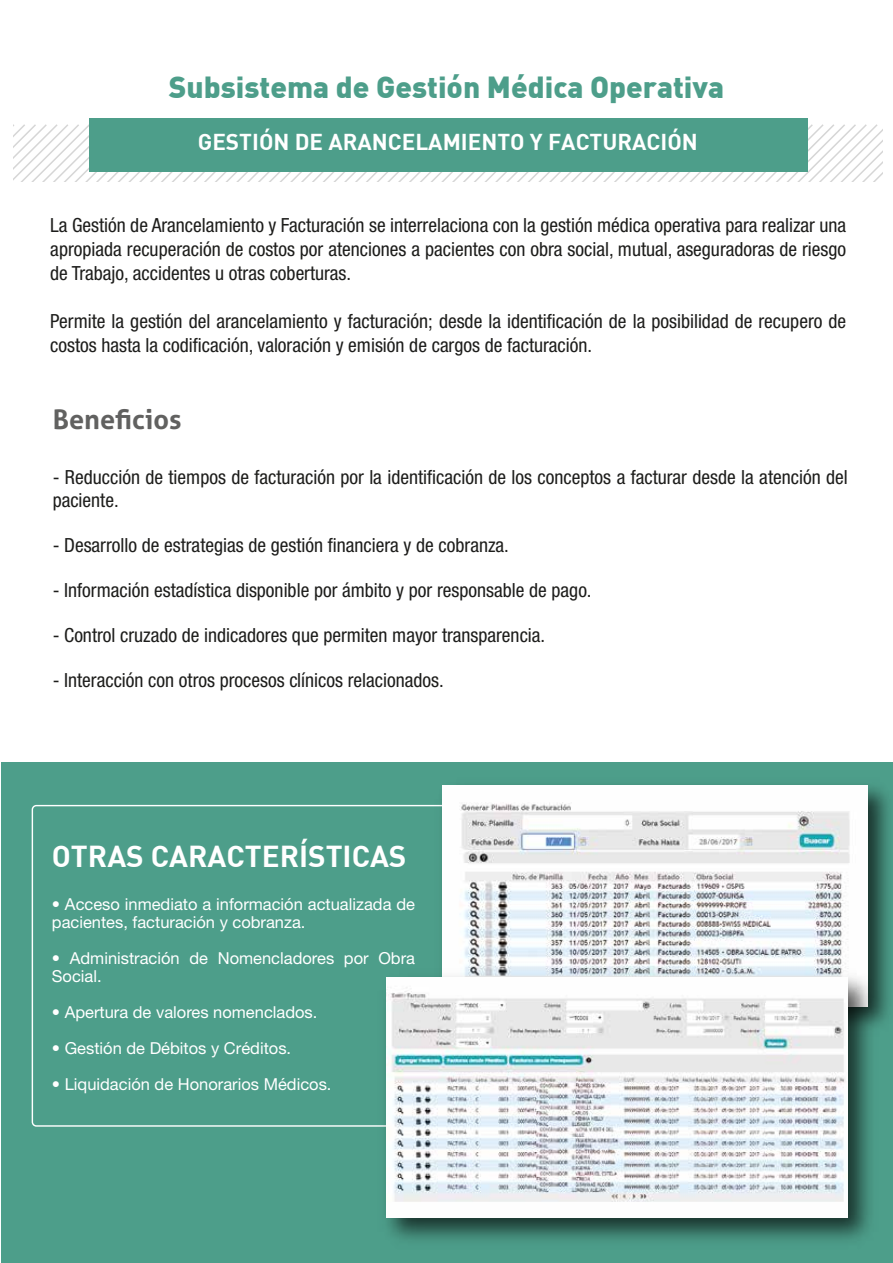
<style>
.page{position:relative;width:893px;height:1263px;background:#fff}
.page>*{position:absolute;margin:0;border:0;box-sizing:border-box;transform-origin:0 0}
.t1{font:900 29.85px "DIN";color:#4d9e8a}
.t2{font:700 29.7px "DIN";color:#fff}
.t3{font:700 27px "Aller";color:#616160}
.t4{font:700 22.5px "DIN";color:#fff}
.t5{font:condensed 19.5px/24px "Helvetica Neue";color:#1d1d1b}
.t6{font:16.5px/18px "Helvetica Neue";color:#fff}
</style>
<div class="page">
<div style="left:2px;top:762px;width:891px;height:501px;background:#4d9e8a"></div>
<img style="left:431px;top:785px;width:458px;height:234px">
<img style="left:443px;top:785px;width:425px;height:179px">
<img style="left:373px;top:964px;width:511px;height:276px">
<img style="left:386px;top:977px;width:462px;height:240px">
<svg style="left:14px;top:125px;width:868px;height:56px"></svg>
<div style="left:89px;top:118px;width:719px;height:53px;background:#4d9e8a"></div>
<h1 class="t1" style="left:169px;top:67px;width:557px">Subsistema de Gestión Médica Operativa</h1>
<p class="t4" style="left:198px;top:127px;width:502px">GESTIÓN DE ARANCELAMIENTO Y FACTURACIÓN</p>
<p class="t5" style="left:50px;top:213px;width:797px;text-align:justify">La Gestión de Arancelamiento y Facturación se interrelaciona con la gestión médica operativa para realizar una apropiada recuperación de costos por atenciones a pacientes con obra social, mutual, aseguradoras de riesgo de Trabajo, accidentes u otras coberturas.</p>
<p class="t5" style="left:50px;top:309px;width:797px">Permite la gestión del arancelamiento y facturación; desde la identificación de la posibilidad de recupero de costos hasta la codificación, valoración y emisión de cargos de facturación.</p>
<h3 class="t3" style="left:53px;top:403px;width:130px">Beneficios</h3>
<p class="t5" style="left:53px;top:466px;width:797px;line-height:22.5px">- Reducción de tiempos de facturación por la identificación de los conceptos a facturar desde la atención del paciente.</p>
<p class="t5" style="left:53px;top:533px;width:458px">- Desarrollo de estrategias de gestión financiera y de cobranza.</p>
<p class="t5" style="left:53px;top:578px;width:540px">- Información estadística disponible por ámbito y por responsable de pago.</p>
<p class="t5" style="left:53px;top:623px;width:494px">- Control cruzado de indicadores que permiten mayor transparencia.</p>
<p class="t5" style="left:53px;top:668px;width:393px">- Interacción con otros procesos clínicos relacionados.</p>
<h2 class="t2" style="left:52px;top:837px;width:356px">OTRAS CARACTERÍSTICAS</h2>
<p class="t6" style="left:52px;top:894px;width:365px">• Acceso inmediato a información actualizada de pacientes, facturación y cobranza.</p>
<p class="t6" style="left:52px;top:948px;width:365px">• Administración de Nomencladores por Obra<br>Social.</p>
<p class="t6" style="left:52px;top:1002px;width:267px">• Apertura de valores nomenclados.</p>
<p class="t6" style="left:52px;top:1038px;width:241px">• Gestión de Débitos y Créditos.</p>
<p class="t6" style="left:52px;top:1074px;width:281px">• Liquidación de Honorarios Médicos.</p>
</div>
